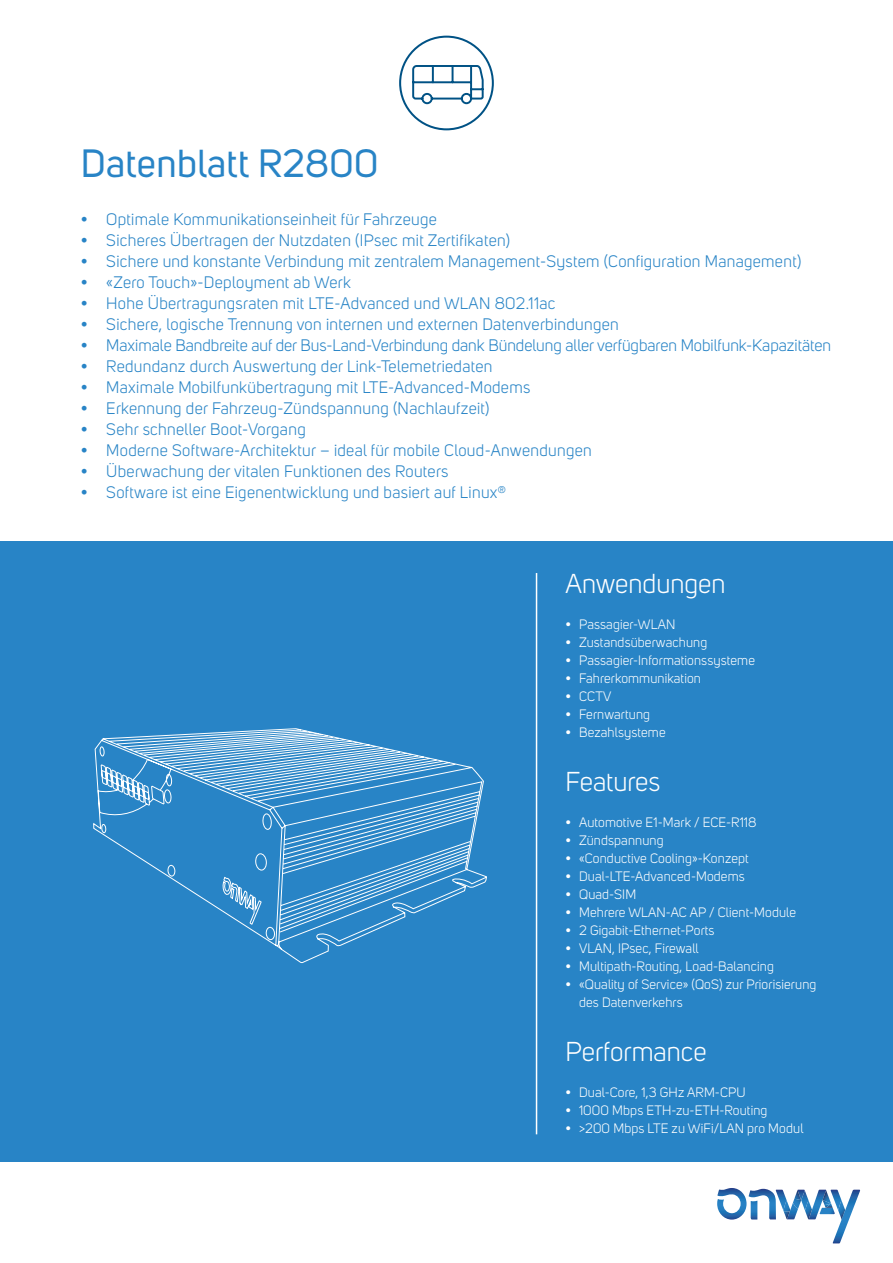
<style>
.page{position:relative;width:893px;height:1263px;background:#fff}
.page>*{position:absolute;margin:0;border:0;box-sizing:border-box;transform-origin:0 0}
.t1{font:39px "Uni Sans";letter-spacing:.01em;color:#2884c6}
.t2{font:27px "Uni Sans";color:#fff}
.t3{font:16.5px "Uni Sans";letter-spacing:.02em;color:#2884c6}
.t4{font:16.5px "Uni Sans";color:#2884c6}
.t5{font:13.5px/18px "Uni Sans";letter-spacing:.01em;color:#fff}
</style>
<div class="page">
<div style="left:0;top:541px;width:893px;height:620px;background:#2884c6"></div>
<hr style="left:536px;top:573px;width:1px;height:561px;background:#fff">
<svg style="left:717px;top:1188px;width:143px;height:55px"></svg>
<svg style="left:93px;top:728px;width:394px;height:235px"></svg>
<div style="left:399px;top:36px;width:95px;height:94px;border:2px solid #005285;border-radius:50%"></div>
<svg style="left:412px;top:65px;width:72px;height:40px"></svg>
<h1 class="t1" style="left:81px;top:141px;width:299px">Datenblatt R2800</h1>
<p class="t3" style="left:81px;top:210px;width:358px">• Optimale Kommunikationseinheit für Fahrzeuge</p>
<p class="t3" style="left:81px;top:231px;width:431px">• Sicheres Übertragen der Nutzdaten (IPsec mit Zertifikaten)</p>
<p class="t3" style="left:81px;top:252px;width:722px">• Sichere und konstante Verbindung mit zentralem Management-System (Configuration Management)</p>
<p class="t3" style="left:81px;top:273px;width:272px">• «Zero Touch»-Deployment ab Werk</p>
<p class="t3" style="left:81px;top:294px;width:476px">• Hohe Übertragungsraten mit LTE-Advanced und WLAN 802.11ac</p>
<p class="t3" style="left:81px;top:315px;width:540px">• Sichere, logische Trennung von internen und externen Datenverbindungen</p>
<p class="t4" style="left:81px;top:336px;width:752px">• Maximale Bandbreite auf der Bus-Land-Verbindung dank Bündelung aller verfügbaren Mobilfunk-Kapazitäten</p>
<p class="t3" style="left:81px;top:357px;width:413px">• Redundanz durch Auswertung der Link-Telemetriedaten</p>
<p class="t3" style="left:81px;top:378px;width:451px">• Maximale Mobilfunkübertragung mit LTE-Advanced-Modems</p>
<p class="t3" style="left:81px;top:399px;width:410px">• Erkennung der Fahrzeug-Zündspannung (Nachlaufzeit)</p>
<p class="t3" style="left:81px;top:420px;width:226px">• Sehr schneller Boot-Vorgang</p>
<p class="t3" style="left:81px;top:441px;width:513px">• Moderne Software-Architektur – ideal für mobile Cloud-Anwendungen</p>
<p class="t3" style="left:81px;top:462px;width:369px">• Überwachung der vitalen Funktionen des Routers</p>
<p class="t3" style="left:81px;top:483px;width:427px">• Software ist eine Eigenentwicklung und basiert auf Linux<sup>®</sup></p>
<h2 class="t2" style="left:566px;top:568px;width:162px">Anwendungen</h2>
<p class="t5" style="left:566px;top:616px;width:111px">• Passagier-WLAN</p>
<p class="t5" style="left:566px;top:634px;width:143px">• Zustandsüberwachung</p>
<p class="t5" style="left:566px;top:652px;width:191px">• Passagier-Informationssysteme</p>
<p class="t5" style="left:566px;top:670px;width:137px">• Fahrerkommunikation</p>
<p class="t5" style="left:566px;top:688px;width:47px">• CCTV</p>
<p class="t5" style="left:566px;top:706px;width:86px">• Fernwartung</p>
<p class="t5" style="left:566px;top:724px;width:102px">• Bezahlsysteme</p>
<h2 class="t2" style="left:566px;top:766px;width:96px">Features</h2>
<p class="t5" style="left:566px;top:814px;width:193px">• Automotive E1-Mark / ECE-R118</p>
<p class="t5" style="left:566px;top:832px;width:100px">• Zündspannung</p>
<p class="t5" style="left:566px;top:850px;width:185px">• «Conductive Cooling»-Konzept</p>
<p class="t5" style="left:566px;top:868px;width:181px">• Dual-LTE-Advanced-Modems</p>
<p class="t5" style="left:566px;top:886px;width:72px">• Quad-SIM</p>
<p class="t5" style="left:566px;top:904px;width:232px">• Mehrere WLAN-AC AP / Client-Module</p>
<p class="t5" style="left:566px;top:922px;width:150px">• 2 Gigabit-Ethernet-Ports</p>
<p class="t5" style="left:566px;top:940px;width:135px">• VLAN, IPsec, Firewall</p>
<p class="t5" style="left:566px;top:958px;width:210px">• Multipath-Routing, Load-Balancing</p>
<p class="t5" style="left:579px;top:976px;width:239px;text-indent:-14px">• «Quality of Service» (QoS) zur Priorisierung des Datenverkehrs</p>
<h2 class="t2" style="left:566px;top:1036px;width:143px">Performance</h2>
<p class="t5" style="left:566px;top:1084px;width:182px">• Dual-Core, 1,3 GHz ARM-CPU</p>
<p class="t5" style="left:566px;top:1102px;width:203px">• 1000 Mbps ETH-zu-ETH-Routing</p>
<p class="t5" style="left:566px;top:1120px;width:239px">• &gt;200 Mbps LTE zu WiFi/LAN pro Modul</p>
</div>
